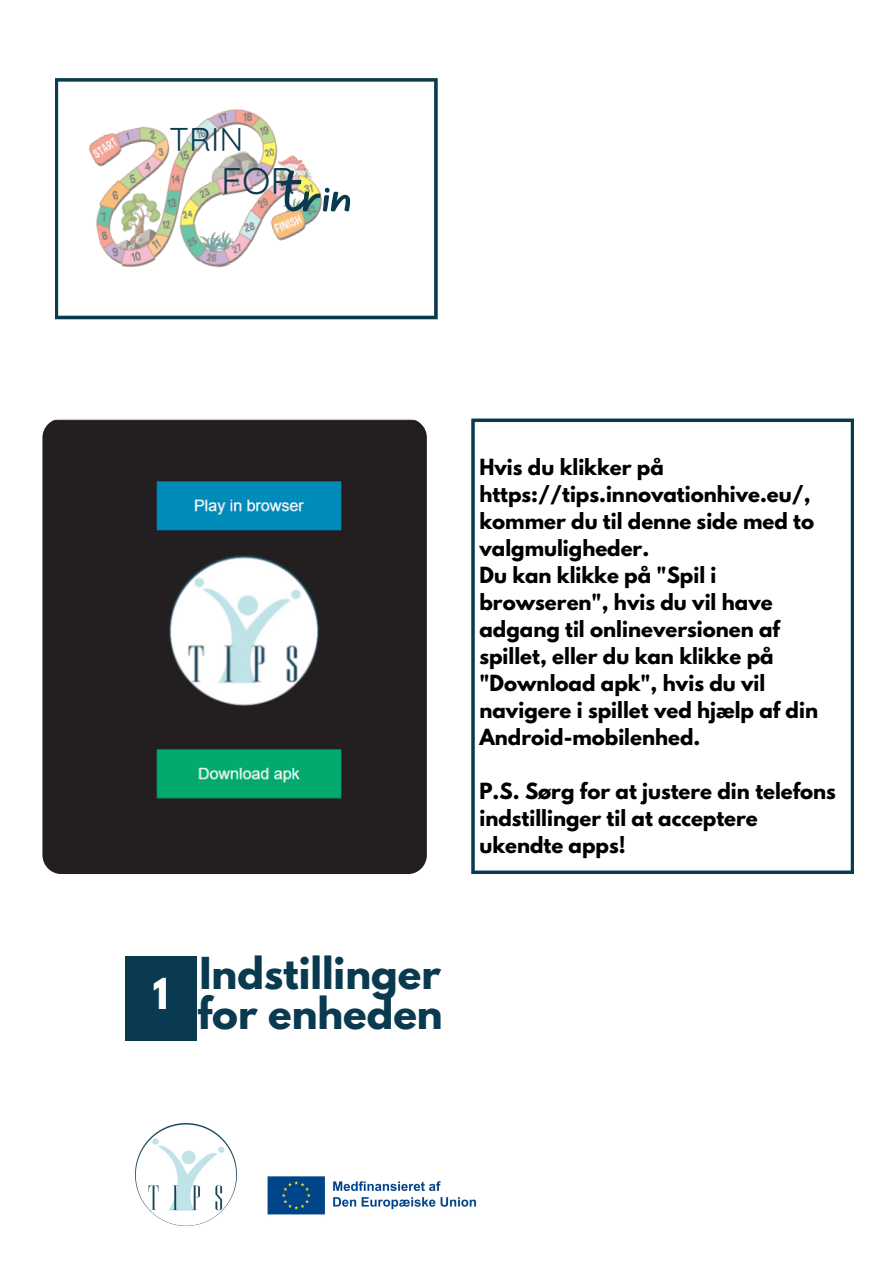
<style>
.page{position:relative;width:893px;height:1264px;background:#fff}
.page>*{position:absolute;margin:0;border:0;box-sizing:border-box;transform-origin:0 0}
.t1{font:63.3px "Sweet Apricot";color:#0a3a4f}
.t2{font:700 39px/40.5px "League Spartan";color:#0a3a4f}
.t3{font:700 37.65px "League Spartan";color:#fff}
.t4{font:37.05px "Quicksand";color:#0a3a4f}
.t5{font:33px "Quicksand";color:#0a3a4f}
.t6{font:700 19.65px/27px "League Spartan";color:#000}
</style>
<div class="page">
<svg style="left:55px;top:78px;width:382px;height:241px"></svg>
<div style="left:125px;top:956px;width:71px;height:85px;background:#0a3a4f"></div>
<img style="left:136px;top:1123px;width:100px;height:101px">
<img style="left:42px;top:418px;width:385px;height:455px;border-radius:19px">
<svg style="left:471px;top:418px;width:383px;height:456px"></svg>
<img style="left:267px;top:1176px;width:210px;height:39px">
<p class="t5" style="left:169px;top:118px;width:76px">TRIN</p>
<h1 class="t4" style="left:221px;top:156px;width:76px">FOR</h1>
<h2 class="t1" style="left:286px;top:152px;width:71px">trin</h2>
<p class="t6" style="left:479px;top:456px;width:336px">Hvis du klikker på https://tips.innovationhive.eu/, kommer du til denne side med to valgmuligheder.</p>
<p class="t6" style="left:479px;top:564px;width:340px">Du kan klikke på "Spil i browseren", hvis du vil have adgang til onlineversionen af spillet, eller du kan klikke på "Download apk", hvis du vil navigere i spillet ved hjælp af din<br>Android-mobilenhed.</p>
<h3 class="t6" style="left:479px;top:780px;width:358px">P.S. Sørg for at justere din telefons indstillinger til at acceptere ukendte apps!</h3>
<p class="t3" style="left:153px;top:974px;width:17px">1</p>
<p class="t2" style="left:198px;top:957px;width:246px">Indstillinger for enheden</p>
</div>
